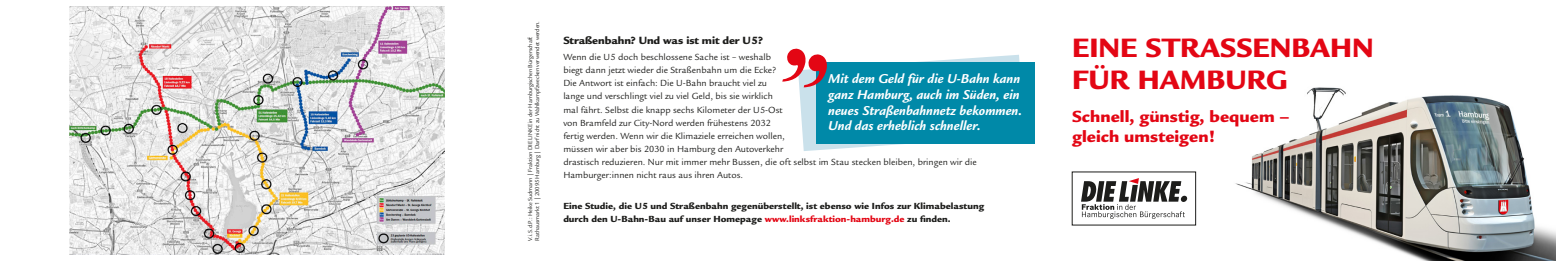
<style>
.page{position:relative;width:1556px;height:261px;background:#fff}
.page>*{position:absolute;margin:0;border:0;box-sizing:border-box;transform-origin:0 0}
.t1{font:900 28.88px/31.3px "Legacy Sans";color:#e30614}
.t2{font:900 17.5px/19.9px "Legacy Sans";color:#e30614}
.t3{font:italic 700 14px/15.8px "Legacy Sans";color:#fff}
.t4{font:900 11.38px "Legacy Sans";letter-spacing:-.01em;color:#1d1d1b}
.t5{font:9.62px/13.1px "Legacy Sans";color:#1d1d1b}
.t6{font:900 9.62px/13.1px "Legacy Sans";color:#1d1d1b}
.t7{font:6.12px/7px "Legacy Sans";letter-spacing:-.02em;color:#1d1d1b}
.s1{color:#e30614}
</style>
<div class="page">
<img style="left:69px;top:7px;width:375px;height:247px">
<img style="left:1235px;top:87px;width:320px;height:173px">
<svg style="left:1081px;top:178px;width:106px;height:40px"></svg>
<svg style="left:799px;top:55px;width:225px;height:96px"></svg>
<div style="left:815px;top:63px;width:219px;height:81px;background:#0089a8"></div>
<svg style="left:798px;top:55px;width:32px;height:37px"></svg>
<p class="t7" style="left:527px;top:240px;width:221px;rotate:-90deg">V.i.S.d.P.: Heike Sudmann | Fraktion DIE LINKE in der Hamburgischen Bürgerschaft<br>Rathausmarkt 1 | 20095 Hamburg | Darf nicht zu Wahlkampfzwecken verwendet werden.</p>
<p class="t4" style="left:563px;top:34px;width:201px">Straßenbahn? Und was ist mit der U5?</p>
<p class="t5" style="left:563px;top:50px;width:415px">Wenn die U5 doch beschlossene Sache ist – weshalb<br>biegt dann jetzt wieder die Straßenbahn um die Ecke?<br>Die Antwort ist einfach: Die U-Bahn braucht viel zu<br>lange und verschlingt viel zu viel Geld, bis sie wirklich<br>mal fährt. Selbst die knapp sechs Kilometer der U5-Ost<br>von Bramfeld zur City-Nord werden frühestens 2032<br>fertig werden. Wenn wir die Klimaziele erreichen wollen,<br>müssen wir aber bis 2030 in Hamburg den Autoverkehr<br>drastisch reduzieren. Nur mit immer mehr Bussen, die oft selbst im Stau stecken bleiben, bringen wir die Hamburger:innen nicht raus aus ihren Autos.</p>
<p class="t6" style="left:563px;top:199px;width:422px">Eine Studie, die U5 und Straßenbahn gegenüberstellt, ist ebenso wie Infos zur Klimabelastung durch den U-Bahn-Bau auf unser Homepage <span class="s1">www.linksfraktion-hamburg.de</span> zu finden.</p>
<h3 class="t3" style="left:828px;top:71px;width:195px">Mit dem Geld für die U-Bahn kann ganz Hamburg, auch im Süden, ein neues Straßenbahnnetz bekommen.</h3>
<h3 class="t3" style="left:828px;top:118px;width:154px">Und das erheblich schneller.</h3>
<h1 class="t1" style="left:1071px;top:32px;width:303px">EINE STRASSENBAHN<br>FÜR HAMBURG</h1>
<h2 class="t2" style="left:1071px;top:106px;width:219px">Schnell, günstig, bequem – gleich umsteigen!</h2>
</div>
